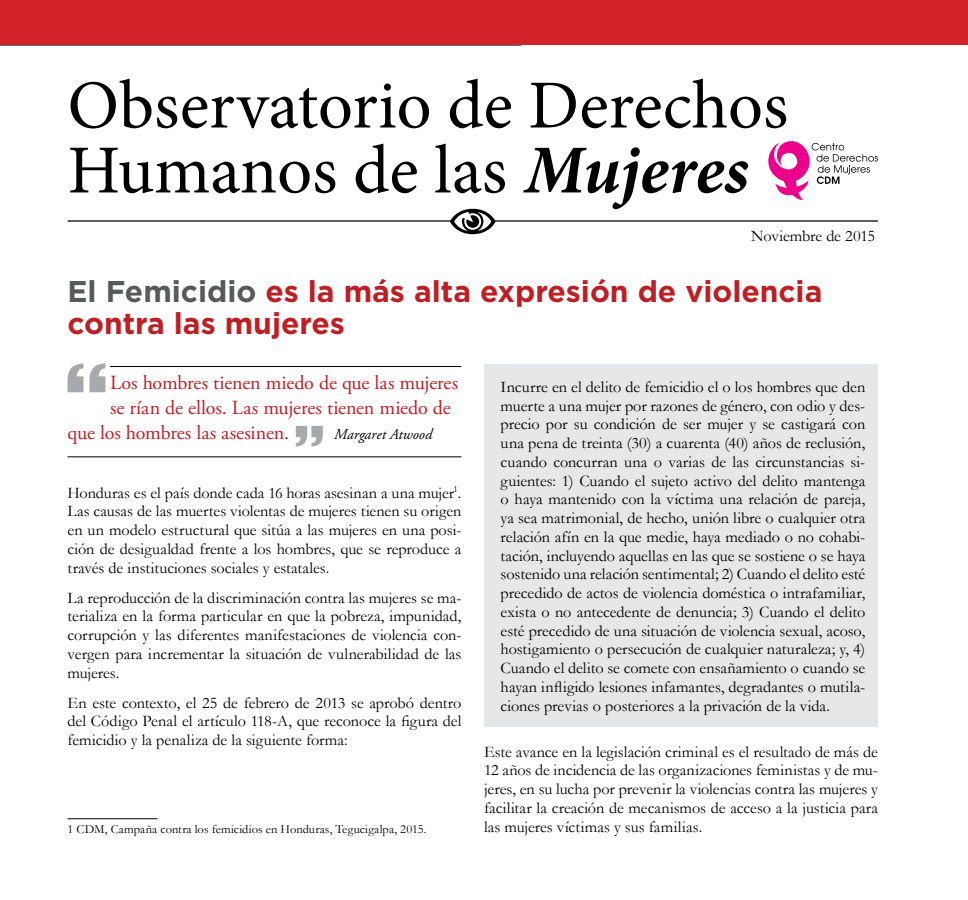
<style>
.page{position:relative;width:968px;height:900px;background:#fff}
.page>*{position:absolute;margin:0;border:0;box-sizing:border-box;transform-origin:0 0}
.t1{font:68.75px/65px "Minion Pro";color:#000}
.t2{font:700 30px/32.5px "Gotham";color:#be1f24}
.t3{font:20px "Adobe Garamond Pro";letter-spacing:-.01em;color:#be1f24}
.t4{font:16.25px/18.8px "Garamond";color:#000;text-align:justify}
.t5{font:italic 15px "Adobe Garamond Pro";color:#000}
.t6{font:12.5px "Garamond";letter-spacing:.01em;color:#000}
.s1{font-weight:700;font-style:italic}
.s2{color:#58595b}
</style>
<div class="page">
<div style="left:484px;top:364px;width:394px;height:363px;background:#e6e7e8"></div>
<hr style="left:110px;top:366px;width:351px;height:1px;background:#000">
<hr style="left:68px;top:456px;width:393px;height:1px;background:#000">
<hr style="left:68px;top:818px;width:90px;height:1px;background:#000">
<svg style="left:768px;top:141px;width:109px;height:59px"></svg>
<hr style="left:68px;top:220px;width:810px;height:2px;background:#000">
<svg style="left:450px;top:209px;width:45px;height:25px"></svg>
<div style="left:0;top:0;width:968px;height:45px;background:#d2232a"></div>
<svg style="left:67px;top:363px;width:38px;height:29px"></svg>
<svg style="left:296px;top:426px;width:27px;height:21px"></svg>
<h1 class="t1" style="left:68px;top:73px;width:722px">Observatorio de Derechos<br>Humanos de las <span class="s1">Mujeres</span></h1>
<p class="t4" style="left:751px;top:226px;width:125px">Noviembre de 2015</p>
<h2 class="t2" style="left:68px;top:274px;width:756px"><span class="s2">El Femicidio</span> es la más alta expresión de violencia contra las mujeres</h2>
<p class="t3" style="left:110px;top:371px;width:349px">Los hombres tienen miedo de que las mujeres</p>
<p class="t3" style="left:110px;top:396px;width:342px">se rían de ellos. Las mujeres tienen miedo de</p>
<p class="t3" style="left:68px;top:421px;width:223px">que los hombres las asesinen.</p>
<p class="t5" style="left:334px;top:426px;width:99px">Margaret Atwood</p>
<p class="t4" style="left:68px;top:483px;width:395px">Honduras es el país donde cada 16 horas asesinan a una mujer<sup>1</sup>.<br>Las causas de las muertes violentas de mujeres tienen su origen en un modelo estructural que sitúa a las mujeres en una posi&shy;ción de desigualdad frente a los hombres, que se reproduce a través de instituciones sociales y estatales.</p>
<p class="t4" style="left:68px;top:588px;width:395px">La reproducción de la discriminación contra las mujeres se ma&shy;terializa en la forma particular en que la pobreza, impunidad, corrupción y las diferentes manifestaciones de violencia con&shy;vergen para incrementar la situación de vulnerabilidad de las mujeres.</p>
<p class="t4" style="left:68px;top:693px;width:395px">En este contexto, el 25 de febrero de 2013 se aprobó dentro del Código Penal el artículo 118-A, que reconoce la figura del femicidio y la penaliza de la siguiente forma:</p>
<p class="t6" style="left:68px;top:821px;width:360px">1 CDM, Campaña contra los femicidios en Honduras, Tegucigalpa, 2015.</p>
<p class="t4" style="left:500px;top:377px;width:366px">Incurre en el delito de femicidio el o los hombres que den muerte a una mujer por razones de género, con odio y des&shy;precio por su condición de ser mujer y se castigará con una pena de treinta (30) a cuarenta (40) años de reclusión, cuando concurran una o varias de las circunstancias si&shy;guientes: 1) Cuando el sujeto activo del delito mantenga o haya mantenido con la víctima una relación de pareja, ya sea matrimonial, de hecho, unión libre o cualquier otra relación afín en la que medie, haya mediado o no cohabi&shy;tación, incluyendo aquellas en las que se sostiene o se haya sostenido una relación sentimental; 2) Cuando el delito esté precedido de actos de violencia doméstica o intrafamiliar, exista o no antecedente de denuncia; 3) Cuando el delito esté precedido de una situación de violencia sexual, acoso, hostigamiento o persecución de cualquier naturaleza; y, 4)<br>Cuando el delito se comete con ensañamiento o cuando se hayan infligido lesiones infamantes, degradantes o mutila&shy;ciones previas o posteriores a la privación de la vida.</p>
<p class="t4" style="left:484px;top:742px;width:395px">Este avance en la legislación criminal es el resultado de más de 12 años de incidencia de las organizaciones feministas y de mu&shy;jeres, en su lucha por prevenir la violencias contra las mujeres y facilitar la creación de mecanismos de acceso a la justicia para las mujeres víctimas y sus familias.</p>
</div>
